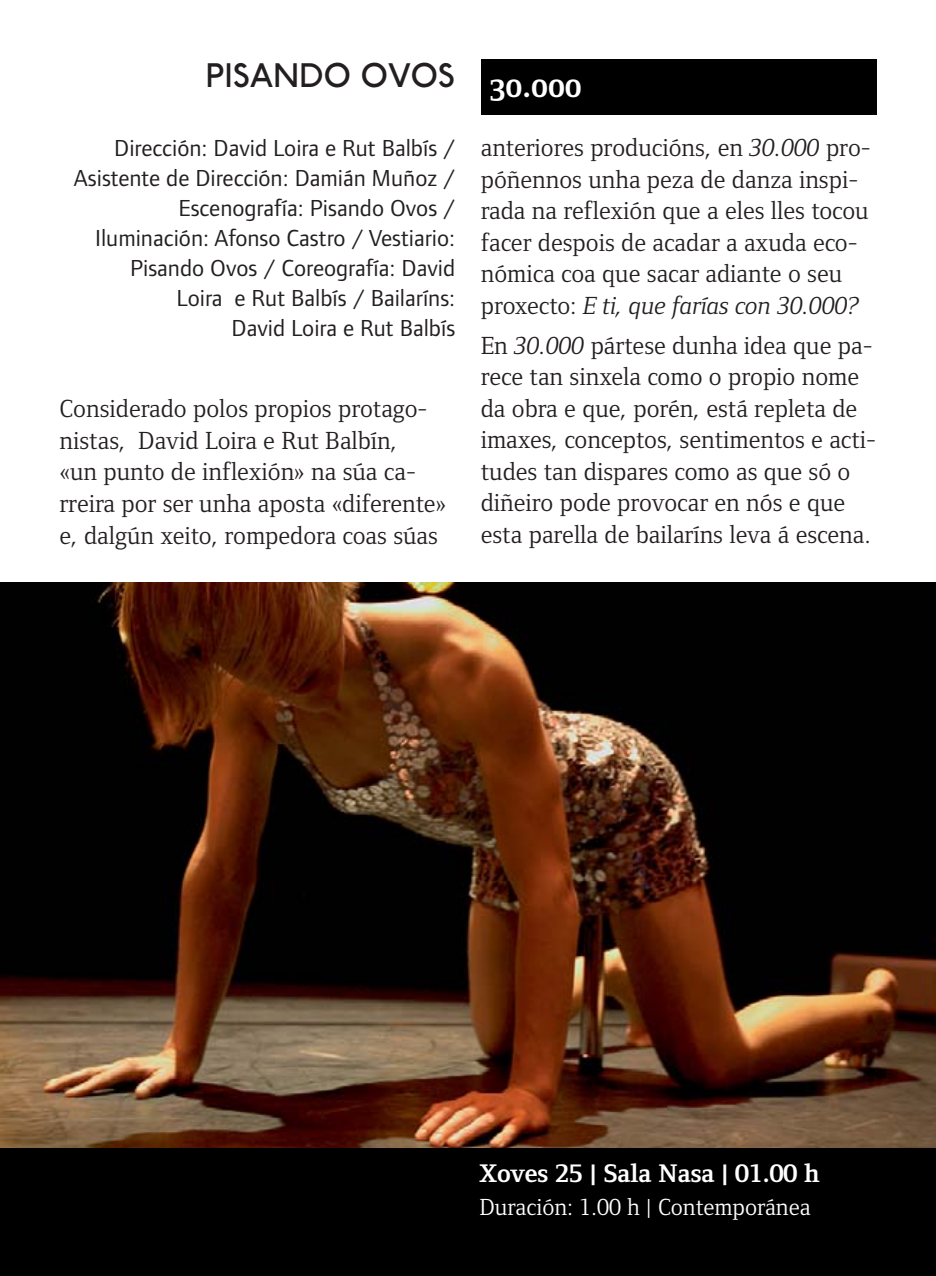
<style>
.page{position:relative;width:936px;height:1276px;background:#fff}
.page>*{position:absolute;margin:0;border:0;box-sizing:border-box;transform-origin:0 0}
.t1{font:36px "P22 Johnston Underground";color:#231f20}
.t2{font:33px "Foundry Form Serif Bold OSF";color:#fff}
.t3{font:700 26.4px "Foundry Form Serif";color:#fff}
.t4{font:25.5px/31.5px "Foundry Form Serif";color:#231f20}
.t5{font:24px/30px "Foundry Form Sans";color:#231f20;text-align:right}
.t6{font:24px "Foundry Form Serif";color:#fff}
.s1{font-style:italic}
</style>
<div class="page">
<img style="left:0;top:583px;width:935px;height:565px">
<div style="left:0;top:1148px;width:935px;height:128px;background:#000"></div>
<div style="left:480px;top:60px;width:396px;height:55px;background:#000"></div>
<h1 class="t1" style="left:205px;top:62px;width:251px">PISANDO OVOS</h1>
<p class="t5" style="left:74px;top:135px;width:383px">Dirección: David Loira e Rut Balbís / Asistente de Dirección: Damián Muñoz / Escenografía: Pisando Ovos / Iluminación: Afonso Castro / Vestiario:<br>Pisando Ovos / Coreografía: David<br>Loira e Rut Balbís / Bailaríns:<br>David Loira e Rut Balbís</p>
<p class="t4" style="left:60px;top:395px;width:388px">Considerado polos propios protago&shy;nistas, David Loira e Rut Balbín,<br>«un punto de inflexión» na súa ca&shy;rreira por ser unha aposta «diferente» e, dalgún xeito, rompedora coas súas</p>
<p class="t2" style="left:489px;top:73px;width:94px">30.000</p>
<p class="t4" style="left:480px;top:134px;width:391px">anteriores producións, en <span class="s1">30.000</span> pro&shy;póñennos unha peza de danza inspi&shy;rada na reflexión que a eles lles tocou facer despois de acadar a axuda eco&shy;nómica coa que sacar adiante o seu proxecto: <span class="s1">E ti, que farías con 30.000?</span></p>
<p class="t4" style="left:480px;top:331px;width:397px">En <span class="s1">30.000</span> pártese dunha idea que pa&shy;rece tan sinxela como o propio nome da obra e que, porén, está repleta de imaxes, conceptos, sentimentos e acti&shy;tudes tan dispares como as que só o diñeiro pode provocar en nós e que esta parella de bailaríns leva á escena.</p>
<p class="t3" style="left:479px;top:1162px;width:341px">Xoves 25 | Sala Nasa | 01.00 h</p>
<p class="t6" style="left:479px;top:1197px;width:332px">Duración: 1.00 h | Contemporánea</p>
</div>
